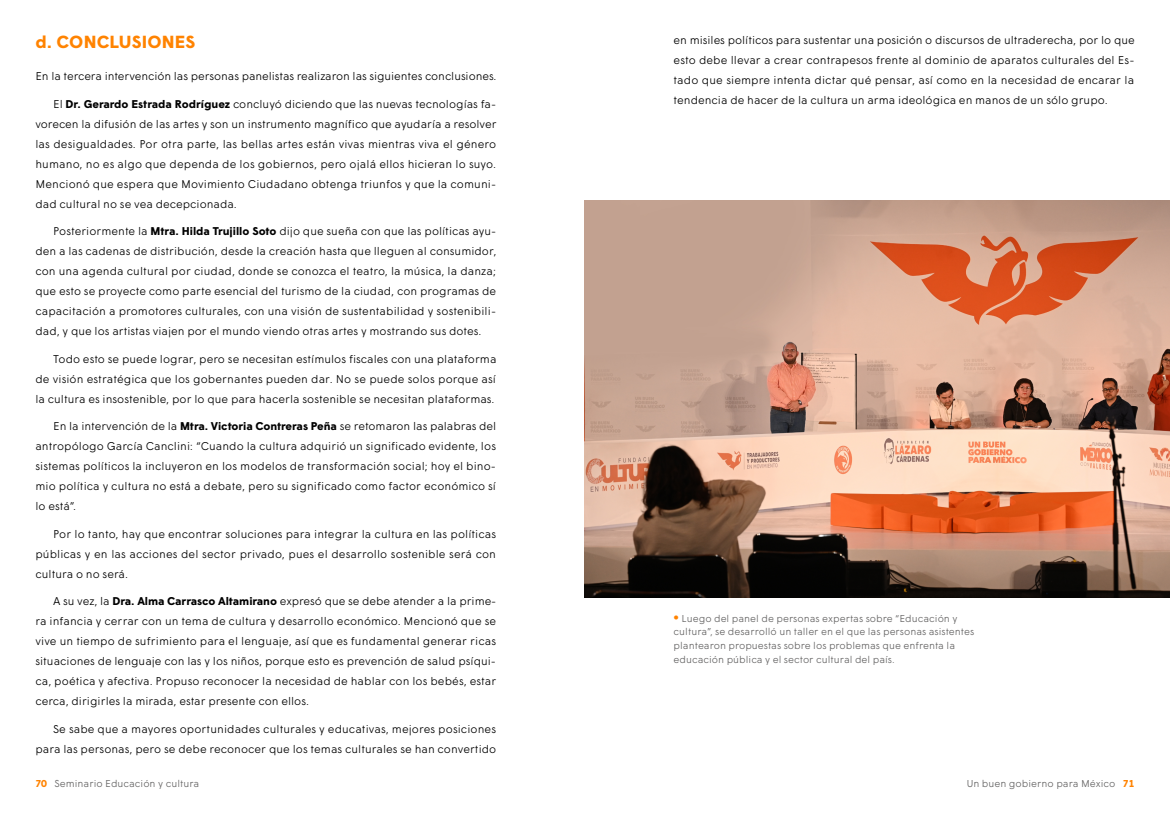
<style>
.page{position:relative;width:1170px;height:815px;background:#fff}
.page>*{position:absolute;margin:0;border:0;box-sizing:border-box;transform-origin:0 0}
.t1{font:700 17.5px "Wigrum";letter-spacing:.01em;color:#ff8300}
.t2{font:300 11.25px/20px "Wigrum";color:#000;text-align:justify}
.t3{font:300 10px/13.8px "Wigrum";color:#646363}
.s1{font-weight:700}
.s2{color:#ff8300}
.s3{font-weight:700;color:#ff8300}
</style>
<div class="page">
<img style="left:585px;top:201px;width:584px;height:397px">
<h1 class="t1" style="left:35px;top:28px;width:161px">d. CONCLUSIONES</h1>
<p class="t2" style="left:35px;top:65px;width:462px">En la tercera intervención las personas panelistas realizaron las siguientes conclusiones.</p>
<p class="t2" style="left:35px;top:93px;width:462px;text-indent:18px">El <span class="s1">Dr. Gerardo Estrada Rodríguez</span> concluyó diciendo que las nuevas tecnologías fa&shy;vorecen la difusión de las artes y son un instrumento magnífico que ayudaría a resolver las desigualdades. Por otra parte, las bellas artes están vivas mientras viva el género humano, no es algo que dependa de los gobiernos, pero ojalá ellos hicieran lo suyo.<br>Mencionó que espera que Movimiento Ciudadano obtenga triunfos y que la comuni&shy;dad cultural no se vea decepcionada.</p>
<p class="t2" style="left:35px;top:220px;width:462px;text-indent:18px">Posteriormente la <span class="s1">Mtra. Hilda Trujillo Soto</span> dijo que sueña con que las políticas ayu&shy;den a las cadenas de distribución, desde la creación hasta que lleguen al consumidor, con una agenda cultural por ciudad, donde se conozca el teatro, la música, la danza; que esto se proyecte como parte esencial del turismo de la ciudad, con programas de capacitación a promotores culturales, con una visión de sustentabilidad y sostenibili&shy;dad, y que los artistas viajen por el mundo viendo otras artes y mostrando sus dotes.</p>
<p class="t2" style="left:35px;top:348px;width:462px;text-indent:18px">Todo esto se puede lograr, pero se necesitan estímulos fiscales con una plataforma de visión estratégica que los gobernantes pueden dar. No se puede solos porque así la cultura es insostenible, por lo que para hacerla sostenible se necesitan plataformas.</p>
<p class="t2" style="left:35px;top:415px;width:462px;text-indent:18px">En la intervención de la <span class="s1">Mtra. Victoria Contreras Peña</span> se retomaron las palabras del antropólogo García Canclini: “Cuando la cultura adquirió un significado evidente, los sistemas políticos la incluyeron en los modelos de transformación social; hoy el bino&shy;mio política y cultura no está a debate, pero su significado como factor económico sí lo está”.</p>
<p class="t2" style="left:35px;top:523px;width:462px;text-indent:18px">Por lo tanto, hay que encontrar soluciones para integrar la cultura en las políticas públicas y en las acciones del sector privado, pues el desarrollo sostenible será con cultura o no será.</p>
<p class="t2" style="left:35px;top:590px;width:462px;text-indent:18px">A su vez, la <span class="s1">Dra. Alma Carrasco Altamirano</span> expresó que se debe atender a la prime&shy;ra infancia y cerrar con un tema de cultura y desarrollo económico. Mencionó que se vive un tiempo de sufrimiento para el lenguaje, así que es fundamental generar ricas situaciones de lenguaje con las y los niños, porque esto es prevención de salud psíqui&shy;ca, poética y afectiva. Propuso reconocer la necesidad de hablar con los bebés, estar cerca, dirigirles la mirada, estar presente con ellos.</p>
<p class="t2" style="left:35px;top:718px;width:462px;text-align:right">Se sabe que a mayores oportunidades culturales y educativas, mejores posiciones para las personas, pero se debe reconocer que los temas culturales se han convertido</p>
<p class="t2" style="left:673px;top:29px;width:462px">en misiles políticos para sustentar una posición o discursos de ultraderecha, por lo que esto debe llevar a crear contrapesos frente al dominio de aparatos culturales del Es&shy;tado que siempre intenta dictar qué pensar, así como en la necesidad de encarar la tendencia de hacer de la cultura un arma ideológica en manos de un sólo grupo.</p>
<p class="t3" style="left:673px;top:611px;width:302px"><span class="s2">●</span> Luego del panel de personas expertas sobre “Educación y cultura”, se desarrolló un taller en el que las personas asistentes plantearon propuestas sobre los problemas que enfrenta la educación pública y el sector cultural del país.</p>
<p class="t3" style="left:35px;top:776px;width:165px"><span class="s3">70</span> Seminario Educación y cultura</p>
<p class="t3" style="left:966px;top:776px;width:169px">Un buen gobierno para México <span class="s3">71</span></p>
</div>
